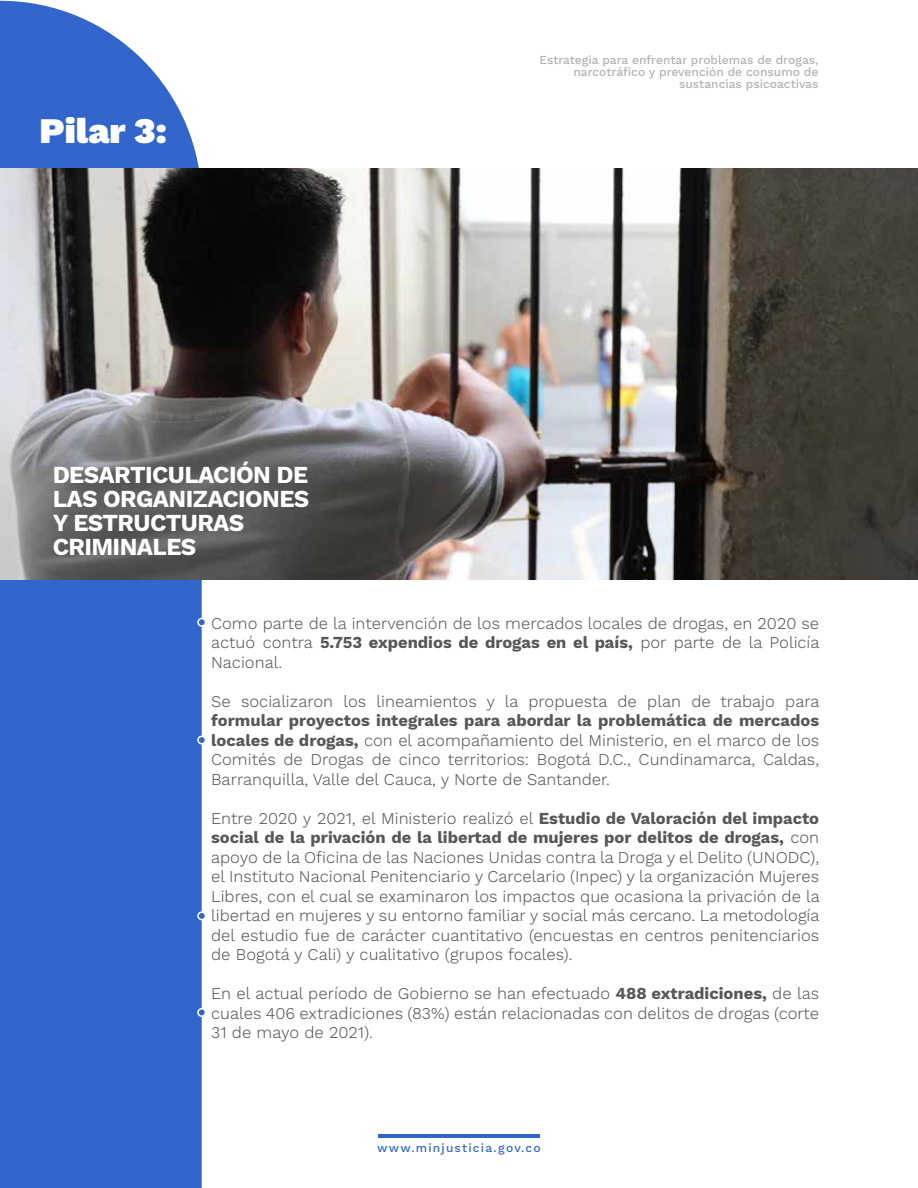
<style>
.page{position:relative;width:918px;height:1188px;background:#fff}
.page>*{position:absolute;margin:0;border:0;box-sizing:border-box;transform-origin:0 0}
.t1{font:900 36px "Work Sans";color:#fff}
.t2{font:700 24px/24px "Work Sans";letter-spacing:-.025em;color:#fff}
.t3{font:300 16.5px/19.5px "Work Sans";color:#575756;text-align:justify}
.t4{font:500 12px/12px "Work Sans";color:#b2b2b2;text-align:right}
.t5{font:500 12px "Work Sans";letter-spacing:.1em;color:#36c}
.s1{font-weight:700}
</style>
<div class="page">
<div style="left:0;top:1px;width:202px;height:1187px;background:#36c"></div>
<img style="left:0;top:169px;width:918px;height:411px">
<hr style="left:378px;top:1134px;width:162px;height:4px;background:#36c">
<div style="left:198px;top:619px;width:7px;height:7px;background:#36c;border-radius:50%"></div>
<div style="left:197px;top:618px;width:9px;height:9px;border:2px solid #fff;border-radius:50%"></div>
<div style="left:198px;top:736px;width:7px;height:8px;background:#36c;border-radius:50%"></div>
<div style="left:197px;top:736px;width:9px;height:9px;border:2px solid #fff;border-radius:50%"></div>
<div style="left:198px;top:912px;width:7px;height:8px;background:#36c;border-radius:50%"></div>
<div style="left:197px;top:911px;width:9px;height:9px;border:2px solid #fff;border-radius:50%"></div>
<div style="left:198px;top:1009px;width:7px;height:7px;background:#36c;border-radius:50%"></div>
<div style="left:197px;top:1008px;width:9px;height:9px;border:2px solid #fff;border-radius:50%"></div>
<h1 class="t1" style="left:39px;top:111px;width:129px">Pilar 3:</h1>
<h2 class="t2" style="left:53px;top:464px;width:258px">DESARTICULACIÓN DE<br>LAS ORGANIZACIONES<br>Y ESTRUCTURAS<br>CRIMINALES</h2>
<p class="t4" style="left:539px;top:54px;width:281px">Estrategia para enfrentar problemas de drogas, narcotráfico y prevención de consumo de sustancias psicoactivas</p>
<p class="t3" style="left:211px;top:614px;width:610px">Como parte de la intervención de los mercados locales de drogas, en 2020 se actuó contra <span class="s1">5.753 expendios de drogas en el país,</span> por parte de la Policía Nacional.</p>
<p class="t3" style="left:211px;top:692px;width:610px">Se socializaron los lineamientos y la propuesta de plan de trabajo para</p>
<p class="t3" style="left:211px;top:711px;width:610px"><span class="s1">formular proyectos integrales para abordar la problemática de mercados locales de drogas,</span> con el acompañamiento del Ministerio, en el marco de los Comités de Drogas de cinco territorios: Bogotá D.C., Cundinamarca, Caldas, Barranquilla, Valle del Cauca, y Norte de Santander.</p>
<p class="t3" style="left:211px;top:809px;width:610px">Entre 2020 y 2021, el Ministerio realizó el <span class="s1">Estudio de Valoración del impacto social de la privación de la libertad de mujeres por delitos de drogas,</span> con apoyo de la Oficina de las Naciones Unidas contra la Droga y el Delito (UNODC), el Instituto Nacional Penitenciario y Carcelario (Inpec) y la organización Mujeres Libres, con el cual se examinaron los impactos que ocasiona la privación de la libertad en mujeres y su entorno familiar y social más cercano. La metodología del estudio fue de carácter cuantitativo (encuestas en centros penitenciarios de Bogotá y Cali) y cualitativo (grupos focales).</p>
<p class="t3" style="left:211px;top:984px;width:610px">En el actual período de Gobierno se han efectuado <span class="s1">488 extradiciones,</span> de las cuales 406 extradiciones (83%) están relacionadas con delitos de drogas (corte 31 de mayo de 2021).</p>
<p class="t5" style="left:377px;top:1141px;width:165px">www.minjusticia.gov.co</p>
</div>
